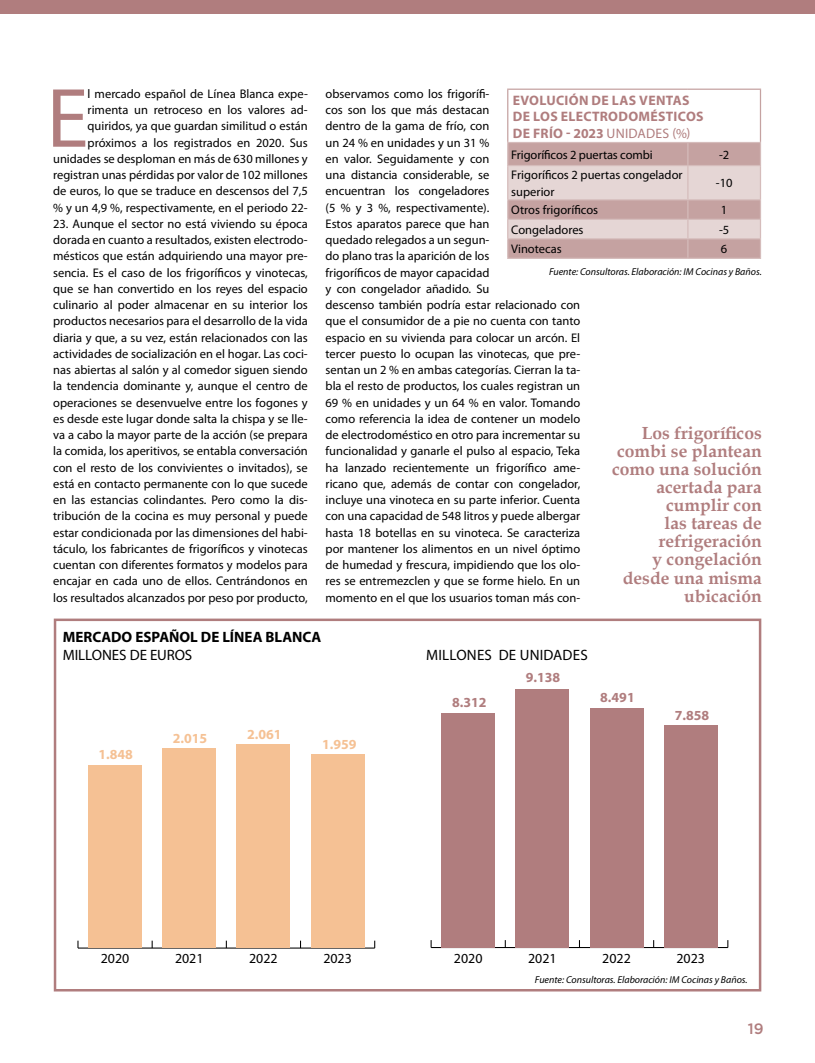
<style>
.page{position:relative;width:815px;height:1063px;background:#fff}
.page>*{position:absolute;margin:0;border:0;box-sizing:border-box;transform-origin:0 0}
.t1{font:84.88px "Myriad Pro";color:#b07d7e}
.t2{font:700 17.5px/18.1px "Book Antiqua";color:#b07d7e;text-align:right}
.t3{font:15px "Myriad Pro";color:#000}
.t4{font:700 15px "Myriad Pro";color:#000}
.t5{font:500 15px "Gotham";color:#b07d7e}
.t6{font:13.88px "Myriad Pro";color:#000}
.t7{font:700 13.88px "Myriad Pro";color:#b07d7e}
.t8{font:700 13.88px "Myriad Pro";color:#f5c194}
.t9{font:700 13.75px/16.5px "Myriad Pro";letter-spacing:.02em;color:#b07d7e}
.t10{font:12.5px/16.2px "Myriad Pro";color:#000}
.t11{font:italic 10px "Myriad Pro";color:#000}
.s1{font-weight:400}
</style>
<div class="page">
<div style="left:0;top:0;width:815px;height:14px;background:#b07d7e"></div>
<div style="left:54px;top:619px;width:707px;height:373px;background:#fff;border:2px solid #b07d7e"></div>
<hr style="left:431px;top:947px;width:297px;height:1px;background:#000">
<div style="left:441px;top:713px;width:54px;height:235px;background:#b07d7e"></div>
<div style="left:516px;top:689px;width:53px;height:259px;background:#b07d7e"></div>
<div style="left:590px;top:708px;width:53px;height:240px;background:#b07d7e"></div>
<div style="left:664px;top:725px;width:53px;height:223px;background:#b07d7e"></div>
<hr style="left:78px;top:948px;width:297px;height:1px;background:#000">
<svg style="left:77px;top:941px;width:2px;height:7px"></svg>
<div style="left:88px;top:765px;width:54px;height:183px;background:#f5c194"></div>
<div style="left:163px;top:749px;width:53px;height:199px;background:#f5c194"></div>
<div style="left:237px;top:744px;width:53px;height:204px;background:#f5c194"></div>
<div style="left:311px;top:754px;width:53px;height:194px;background:#f5c194"></div>
<hr style="left:760px;top:90px;width:1px;height:52px;background:#c5a2a1">
<hr style="left:507px;top:90px;width:1px;height:52px;background:#c5a2a1">
<hr style="left:507px;top:89px;width:181px;height:1px;background:#c5a2a1">
<hr style="left:688px;top:89px;width:73px;height:1px;background:#c5a2a1">
<hr style="left:507px;top:142px;width:181px;height:1px;background:#d5bcbb">
<hr style="left:688px;top:142px;width:73px;height:1px;background:#d5bcbb">
<hr style="left:507px;top:258px;width:181px;height:1px;background:#d5bcbb">
<svg style="left:507px;top:143px;width:254px;height:115px;background:#d4bab9"></svg>
<hr style="left:688px;top:258px;width:73px;height:1px;background:#d5bcbb">
<p class="t10" style="left:53px;top:85px;width:256px;text-align:right">l mercado español de Línea Blanca expe&shy;rimenta un retroceso en los valores ad&shy;quiridos, ya que guardan similitud o están próximos a los registrados en 2020. Sus unidades se desploman en más de 630 millones y registran unas pérdidas por valor de 102 millones de euros, lo que se traduce en descensos del 7,5 % y un 4,9 %, respectivamente, en el periodo 22-</p>
<p class="t10" style="left:53px;top:215px;width:256px;text-align:justify">23. Aunque el sector no está viviendo su época dorada en cuanto a resultados, existen electrodo&shy;mésticos que están adquiriendo una mayor pre&shy;sencia. Es el caso de los frigoríficos y vinotecas, que se han convertido en los reyes del espacio culinario al poder almacenar en su interior los productos necesarios para el desarrollo de la vida diaria y que, a su vez, están relacionados con las actividades de socialización en el hogar. Las coci&shy;nas abiertas al salón y al comedor siguen siendo la tendencia dominante y, aunque el centro de operaciones se desenvuelve entre los fogones y es desde este lugar donde salta la chispa y se lle&shy;va a cabo la mayor parte de la acción (se prepara la comida, los aperitivos, se entabla conversación con el resto de los convivientes o invitados), se está en contacto permanente con lo que sucede en las estancias colindantes. Pero como la dis&shy;tribución de la cocina es muy personal y puede estar condicionada por las dimensiones del habi&shy;táculo, los fabricantes de frigoríficos y vinotecas cuentan con diferentes formatos y modelos para encajar en cada uno de ellos. Centrándonos en los resultados alcanzados por peso por producto,</p>
<h1 class="t1" style="left:47px;top:66px;width:43px">E</h1>
<p class="t10" style="left:326px;top:85px;width:256px">observamos como los frigorífi-<br>cos son los que más destacan<br>dentro de la gama de frío, con<br>un 24 % en unidades y un 31 %<br>en valor. Seguidamente y con<br>una distancia considerable, se<br>encuentran los congeladores<br>(5 % y 3 %, respectivamente).<br>Estos aparatos parece que han<br>quedado relegados a un segun-<br>do plano tras la aparición de los<br>frigoríficos de mayor capacidad<br>y con congelador añadido. Su<br>descenso también podría estar relacionado con que el consumidor de a pie no cuenta con tanto espacio en su vivienda para colocar un arcón. El tercer puesto lo ocupan las vinotecas, que pre&shy;sentan un 2 % en ambas categorías. Cierran la ta&shy;bla el resto de productos, los cuales registran un 69 % en unidades y un 64 % en valor. Tomando como referencia la idea de contener un modelo de electrodoméstico en otro para incrementar su funcionalidad y ganarle el pulso al espacio, Teka ha lanzado recientemente un frigorífico ame&shy;ricano que, además de contar con congelador, incluye una vinoteca en su parte inferior. Cuenta con una capacidad de 548 litros y puede albergar hasta 18 botellas en su vinoteca. Se caracteriza por mantener los alimentos en un nivel óptimo de humedad y frescura, impidiendo que los olo&shy;res se entremezclen y que se forme hielo. En un momento en el que los usuarios toman más con-</p>
<p class="t9" style="left:513px;top:91px;width:192px">EVOLUCIÓN DE LAS VENTAS<br>DE LOS ELECTRODOMÉSTICOS<br>DE FRÍO - 2023 <span class="s1">UNIDADES (%)</span></p>
<p class="t10" style="left:511px;top:146px;width:143px">Frigoríficos 2 puertas combi</p>
<p class="t10" style="left:719px;top:146px;width:12px">-2</p>
<p class="t10" style="left:511px;top:167px;width:173px">Frigoríficos 2 puertas congelador superior</p>
<p class="t10" style="left:716px;top:175px;width:18px">-10</p>
<p class="t10" style="left:511px;top:202px;width:88px">Otros frigoríficos</p>
<p class="t10" style="left:721px;top:202px;width:8px">1</p>
<p class="t10" style="left:511px;top:221px;width:74px">Congeladores</p>
<p class="t10" style="left:719px;top:221px;width:12px">-5</p>
<p class="t10" style="left:511px;top:241px;width:52px">Vinotecas</p>
<p class="t10" style="left:721px;top:241px;width:8px">6</p>
<p class="t11" style="left:549px;top:266px;width:214px">Fuente: Consultoras. Elaboración: IM Cocinas y Baños.</p>
<h2 class="t2" style="left:612px;top:424px;width:151px">Los frigoríficos combi se plantean como una solución acertada para cumplir con<br>las tareas de refrigeración<br>y congelación desde una misma ubicación</h2>
<p class="t4" style="left:63px;top:627px;width:260px">MERCADO ESPAÑOL DE LÍNEA BLANCA</p>
<p class="t3" style="left:63px;top:646px;width:131px">MILLONES DE EUROS</p>
<p class="t8" style="left:98px;top:745px;width:36px">1.848</p>
<p class="t8" style="left:173px;top:730px;width:36px">2.015</p>
<p class="t8" style="left:247px;top:725px;width:36px">2.061</p>
<p class="t8" style="left:322px;top:735px;width:36px">1.959</p>
<p class="t3" style="left:426px;top:646px;width:163px">MILLONES DE UNIDADES</p>
<p class="t7" style="left:452px;top:693px;width:36px">8.312</p>
<p class="t7" style="left:526px;top:669px;width:36px">9.138</p>
<p class="t7" style="left:600px;top:688px;width:36px">8.491</p>
<p class="t7" style="left:675px;top:706px;width:36px">7.858</p>
<p class="t6" style="left:101px;top:950px;width:30px">2020</p>
<p class="t6" style="left:175px;top:950px;width:30px">2021</p>
<p class="t6" style="left:249px;top:950px;width:30px">2022</p>
<p class="t6" style="left:323px;top:950px;width:30px">2023</p>
<p class="t6" style="left:454px;top:949px;width:30px">2020</p>
<p class="t6" style="left:528px;top:949px;width:30px">2021</p>
<p class="t6" style="left:602px;top:949px;width:30px">2022</p>
<p class="t6" style="left:676px;top:949px;width:30px">2023</p>
<p class="t11" style="left:535px;top:973px;width:214px">Fuente: Consultoras. Elaboración: IM Cocinas y Baños.</p>
<p class="t5" style="left:748px;top:1018px;width:17px">19</p>
</div>
